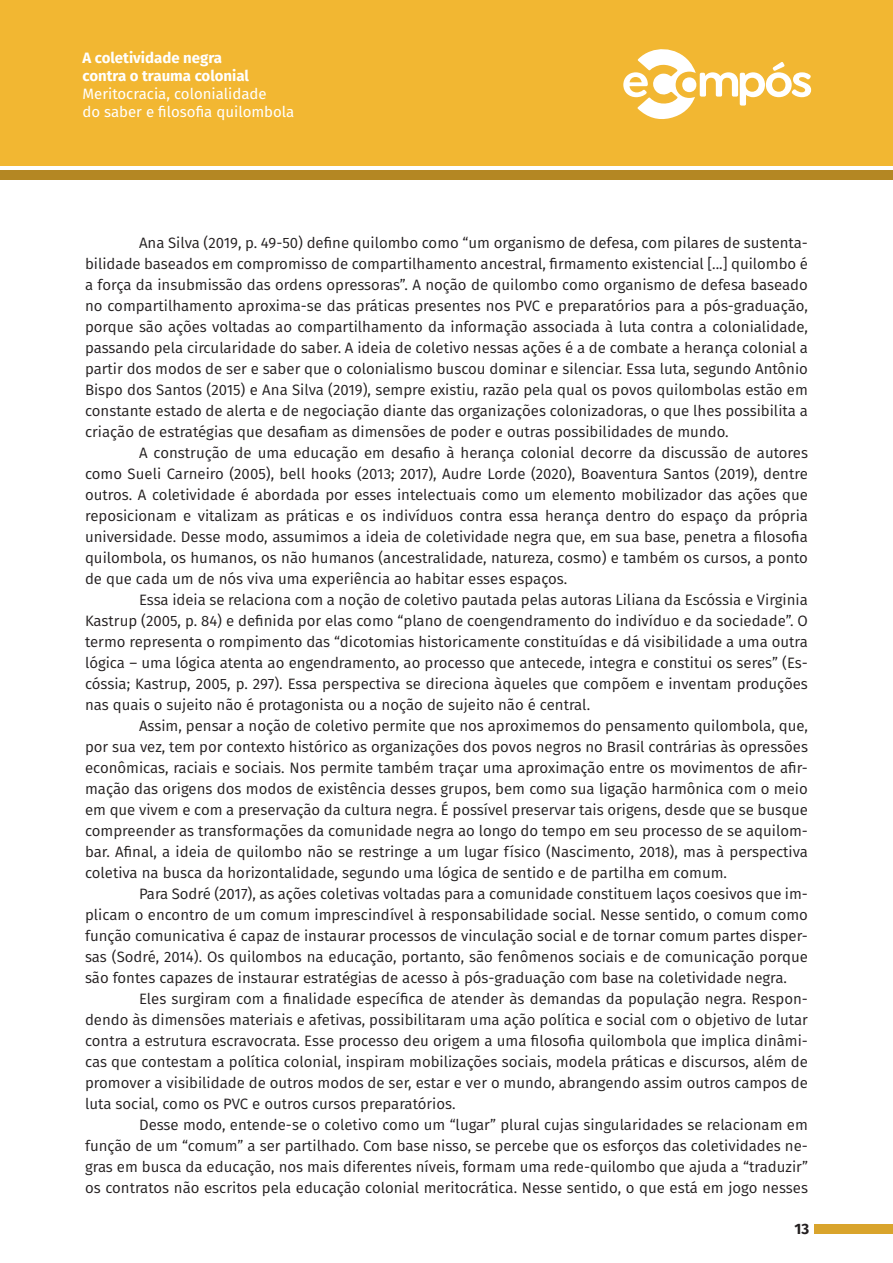
<style>
.page{position:relative;width:893px;height:1263px;background:#fff}
.page>*{position:absolute;margin:0;border:0;box-sizing:border-box;transform-origin:0 0}
.Texto{font:15px/21px "Fira Sans";color:#231f20;text-align:justify}
.t1{font:15px/18px "Fira Sans";color:#fff}
.t2{font:700 15px/18px "Fira Sans";color:#fff}
.t3{font:700 15px "Fira Sans";color:#231f20}
</style>
<div class="page">
<div style="left:0;top:0;width:893px;height:166px;background:#f2b732"></div>
<div style="left:0;top:170px;width:893px;height:10px;background:#b48723"></div>
<div style="left:814px;top:1224px;width:79px;height:9px;background:#d9a42c"></div>
<svg style="left:623px;top:49px;width:188px;height:70px"></svg>
<p class="t2" style="left:82px;top:48px;width:168px">A coletividade negra contra o trauma colonial</p>
<p class="t1" style="left:82px;top:84px;width:213px">Meritocracia, colonialidade<br>do saber e filosofia quilombola</p>
<p class="Texto" style="left:85px;top:232px;width:724px;text-indent:54px">Ana Silva (2019, p. 49-50) define quilombo como “um organismo de defesa, com pilares de sustenta&shy;bilidade baseados em compromisso de compartilhamento ancestral, firmamento existencial [...] quilombo é a força da insubmissão das ordens opressoras”. A noção de quilombo como organismo de defesa baseado no compartilhamento aproxima-se das práticas presentes nos PVC e preparatórios para a pós-graduação, porque são ações voltadas ao compartilhamento da informação associada à luta contra a colonialidade, passando pela circularidade do saber. A ideia de coletivo nessas ações é a de combate a herança colonial a partir dos modos de ser e saber que o colonialismo buscou dominar e silenciar. Essa luta, segundo Antônio Bispo dos Santos (2015) e Ana Silva (2019), sempre existiu, razão pela qual os povos quilombolas estão em constante estado de alerta e de negociação diante das organizações colonizadoras, o que lhes possibilita a criação de estratégias que desafiam as dimensões de poder e outras possibilidades de mundo.</p>
<p class="Texto" style="left:85px;top:442px;width:724px;text-indent:54px">A construção de uma educação em desafio à herança colonial decorre da discussão de autores como Sueli Carneiro (2005), bell hooks (2013; 2017), Audre Lorde (2020), Boaventura Santos (2019), dentre outros. A coletividade é abordada por esses intelectuais como um elemento mobilizador das ações que reposicionam e vitalizam as práticas e os indivíduos contra essa herança dentro do espaço da própria universidade. Desse modo, assumimos a ideia de coletividade negra que, em sua base, penetra a filosofia quilombola, os humanos, os não humanos (ancestralidade, natureza, cosmo) e também os cursos, a ponto de que cada um de nós viva uma experiência ao habitar esses espaços.</p>
<p class="Texto" style="left:85px;top:589px;width:724px;text-indent:54px">Essa ideia se relaciona com a noção de coletivo pautada pelas autoras Liliana da Escóssia e Virginia Kastrup (2005, p. 84) e definida por elas como “plano de coengendramento do indivíduo e da sociedade”. O termo representa o rompimento das “dicotomias historicamente constituídas e dá visibilidade a uma outra lógica – uma lógica atenta ao engendramento, ao processo que antecede, integra e constitui os seres” (Es&shy;cóssia; Kastrup, 2005, p. 297). Essa perspectiva se direciona àqueles que compõem e inventam produções nas quais o sujeito não é protagonista ou a noção de sujeito não é central.</p>
<p class="Texto" style="left:85px;top:715px;width:724px;text-indent:54px">Assim, pensar a noção de coletivo permite que nos aproximemos do pensamento quilombola, que, por sua vez, tem por contexto histórico as organizações dos povos negros no Brasil contrárias às opressões econômicas, raciais e sociais. Nos permite também traçar uma aproximação entre os movimentos de afir&shy;mação das origens dos modos de existência desses grupos, bem como sua ligação harmônica com o meio em que vivem e com a preservação da cultura negra. É possível preservar tais origens, desde que se busque compreender as transformações da comunidade negra ao longo do tempo em seu processo de se aquilom&shy;bar. Afinal, a ideia de quilombo não se restringe a um lugar físico (Nascimento, 2018), mas à perspectiva coletiva na busca da horizontalidade, segundo uma lógica de sentido e de partilha em comum.</p>
<p class="Texto" style="left:85px;top:883px;width:724px;text-indent:54px">Para Sodré (2017), as ações coletivas voltadas para a comunidade constituem laços coesivos que im&shy;plicam o encontro de um comum imprescindível à responsabilidade social. Nesse sentido, o comum como função comunicativa é capaz de instaurar processos de vinculação social e de tornar comum partes disper&shy;sas (Sodré, 2014). Os quilombos na educação, portanto, são fenômenos sociais e de comunicação porque são fontes capazes de instaurar estratégias de acesso à pós-graduação com base na coletividade negra.</p>
<p class="Texto" style="left:85px;top:988px;width:724px;text-indent:54px">Eles surgiram com a finalidade específica de atender às demandas da população negra. Respon&shy;dendo às dimensões materiais e afetivas, possibilitaram uma ação política e social com o objetivo de lutar contra a estrutura escravocrata. Esse processo deu origem a uma filosofia quilombola que implica dinâmi&shy;cas que contestam a política colonial, inspiram mobilizações sociais, modela práticas e discursos, além de promover a visibilidade de outros modos de ser, estar e ver o mundo, abrangendo assim outros campos de luta social, como os PVC e outros cursos preparatórios.</p>
<p class="Texto" style="left:85px;top:1114px;width:724px;text-indent:54px">Desse modo, entende-se o coletivo como um “lugar” plural cujas singularidades se relacionam em função de um “comum” a ser partilhado. Com base nisso, se percebe que os esforços das coletividades ne&shy;gras em busca da educação, nos mais diferentes níveis, formam uma rede-quilombo que ajuda a “traduzir” os contratos não escritos pela educação colonial meritocrática. Nesse sentido, o que está em jogo nesses</p>
<p class="t3" style="left:794px;top:1216px;width:16px">13</p>
</div>
